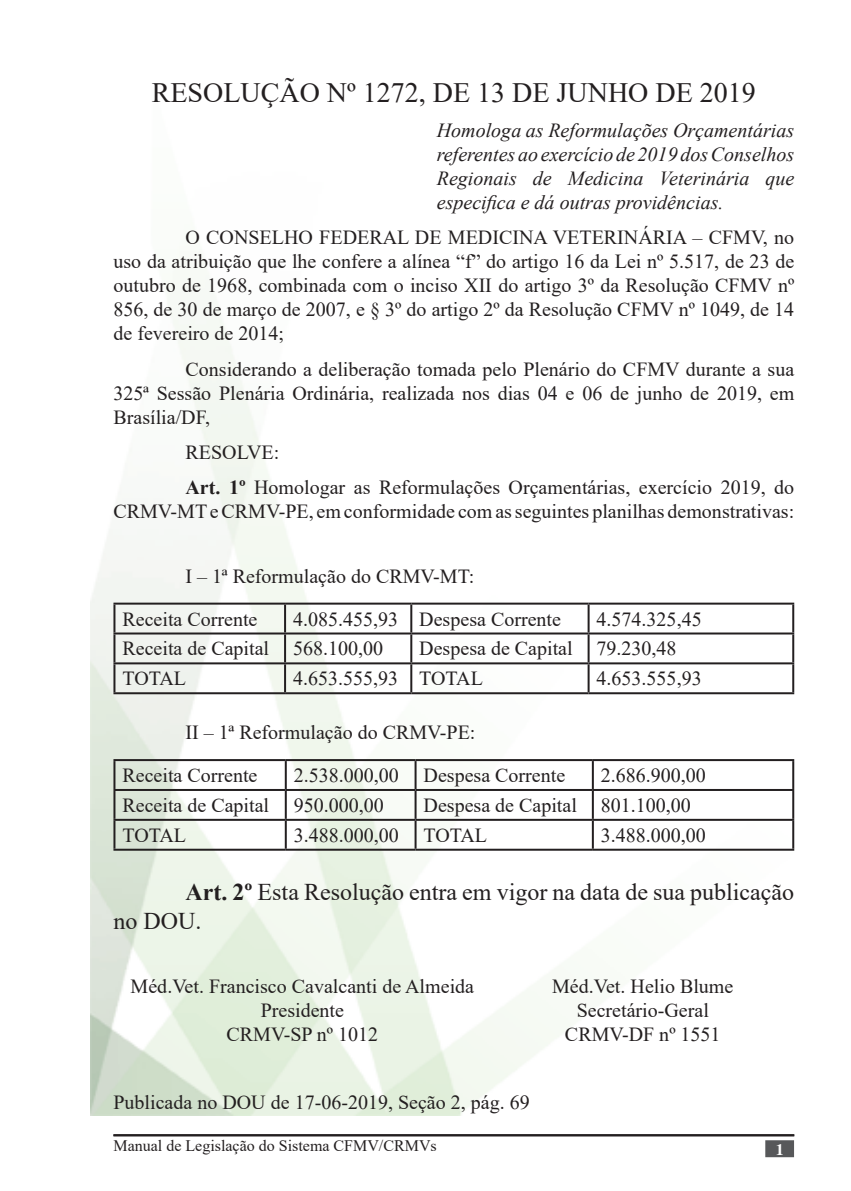
<style>
.page{position:relative;width:851px;height:1191px;background:#fff}
.page>*{position:absolute;margin:0;border:0;box-sizing:border-box;transform-origin:0 0}
.t1{font:28px "Times New Roman";color:#231f20}
.t2{font:24px/28.8px "Times New Roman";color:#231f20}
.t3{font:20px/24px "Times New Roman";color:#231f20;text-align:justify}
.t4{font:italic 20px/24px "Times New Roman";color:#231f20;text-align:justify}
.t5{font:16px "Times New Roman";color:#231f20}
.Apresentação{font:700 16px "Times";color:#fff}
.s1{font-weight:700}
</style>
<div class="page">
<div style="left:765px;top:1140px;width:28px;height:17px;background:#57585a;border:2px solid #57585a"></div>
<img style="left:91px;top:308px;width:703px;height:807px">
<hr style="left:113px;top:1134px;width:681px;height:2px;background:#231f20">
<hr style="left:113px;top:602px;width:172px;height:2px;background:#231f20">
<hr style="left:113px;top:604px;width:2px;height:28px;background:#231f20">
<hr style="left:285px;top:602px;width:126px;height:2px;background:#231f20">
<hr style="left:284px;top:604px;width:2px;height:28px;background:#231f20">
<hr style="left:411px;top:602px;width:177px;height:2px;background:#231f20">
<hr style="left:410px;top:604px;width:2px;height:28px;background:#231f20">
<hr style="left:588px;top:602px;width:206px;height:2px;background:#231f20">
<hr style="left:587px;top:604px;width:2px;height:28px;background:#231f20">
<hr style="left:792px;top:604px;width:2px;height:28px;background:#231f20">
<hr style="left:113px;top:632px;width:172px;height:2px;background:#231f20">
<hr style="left:113px;top:634px;width:2px;height:28px;background:#231f20">
<hr style="left:285px;top:632px;width:126px;height:2px;background:#231f20">
<hr style="left:284px;top:634px;width:2px;height:28px;background:#231f20">
<hr style="left:411px;top:632px;width:177px;height:2px;background:#231f20">
<hr style="left:410px;top:634px;width:2px;height:28px;background:#231f20">
<hr style="left:588px;top:632px;width:206px;height:2px;background:#231f20">
<hr style="left:587px;top:634px;width:2px;height:28px;background:#231f20">
<hr style="left:792px;top:634px;width:2px;height:28px;background:#231f20">
<hr style="left:113px;top:662px;width:172px;height:2px;background:#231f20">
<hr style="left:113px;top:664px;width:2px;height:28px;background:#231f20">
<hr style="left:285px;top:662px;width:126px;height:2px;background:#231f20">
<hr style="left:284px;top:664px;width:2px;height:28px;background:#231f20">
<hr style="left:411px;top:662px;width:177px;height:2px;background:#231f20">
<hr style="left:410px;top:664px;width:2px;height:28px;background:#231f20">
<hr style="left:588px;top:662px;width:206px;height:2px;background:#231f20">
<hr style="left:587px;top:664px;width:2px;height:28px;background:#231f20">
<hr style="left:792px;top:664px;width:2px;height:28px;background:#231f20">
<hr style="left:113px;top:692px;width:172px;height:2px;background:#231f20">
<hr style="left:285px;top:692px;width:126px;height:2px;background:#231f20">
<hr style="left:411px;top:692px;width:177px;height:2px;background:#231f20">
<hr style="left:588px;top:692px;width:206px;height:2px;background:#231f20">
<hr style="left:113px;top:759px;width:173px;height:2px;background:#231f20">
<hr style="left:113px;top:761px;width:2px;height:28px;background:#231f20">
<hr style="left:286px;top:759px;width:129px;height:2px;background:#231f20">
<hr style="left:285px;top:761px;width:2px;height:28px;background:#231f20">
<hr style="left:415px;top:759px;width:177px;height:2px;background:#231f20">
<hr style="left:414px;top:761px;width:2px;height:28px;background:#231f20">
<hr style="left:592px;top:759px;width:202px;height:2px;background:#231f20">
<hr style="left:591px;top:761px;width:2px;height:28px;background:#231f20">
<hr style="left:792px;top:761px;width:2px;height:28px;background:#231f20">
<hr style="left:113px;top:789px;width:173px;height:2px;background:#231f20">
<hr style="left:113px;top:791px;width:2px;height:28px;background:#231f20">
<hr style="left:286px;top:789px;width:129px;height:2px;background:#231f20">
<hr style="left:285px;top:791px;width:2px;height:28px;background:#231f20">
<hr style="left:415px;top:789px;width:177px;height:2px;background:#231f20">
<hr style="left:414px;top:791px;width:2px;height:28px;background:#231f20">
<hr style="left:592px;top:789px;width:202px;height:2px;background:#231f20">
<hr style="left:591px;top:791px;width:2px;height:28px;background:#231f20">
<hr style="left:792px;top:791px;width:2px;height:28px;background:#231f20">
<hr style="left:113px;top:819px;width:173px;height:2px;background:#231f20">
<hr style="left:113px;top:821px;width:2px;height:27px;background:#231f20">
<hr style="left:286px;top:819px;width:129px;height:2px;background:#231f20">
<hr style="left:285px;top:821px;width:2px;height:27px;background:#231f20">
<hr style="left:415px;top:819px;width:177px;height:2px;background:#231f20">
<hr style="left:414px;top:821px;width:2px;height:27px;background:#231f20">
<hr style="left:592px;top:819px;width:202px;height:2px;background:#231f20">
<hr style="left:591px;top:821px;width:2px;height:27px;background:#231f20">
<hr style="left:792px;top:821px;width:2px;height:27px;background:#231f20">
<hr style="left:113px;top:848px;width:173px;height:2px;background:#231f20">
<hr style="left:286px;top:848px;width:129px;height:2px;background:#231f20">
<hr style="left:415px;top:848px;width:177px;height:2px;background:#231f20">
<hr style="left:592px;top:848px;width:202px;height:2px;background:#231f20">
<p class="t1" style="left:152px;top:72px;width:605px">RESOLUÇÃO Nº 1272, DE 13 DE JUNHO DE 2019</p>
<p class="t4" style="left:437px;top:118px;width:359px">Homologa as Reformulações Orçamentárias referentes ao exercício de 2019 dos Conselhos Regionais de Medicina Veterinária que especifica e dá outras providências.</p>
<p class="t3" style="left:113px;top:225px;width:682px;text-indent:72px">O CONSELHO FEDERAL DE MEDICINA VETERINÁRIA – CFMV, no uso da atribuição que lhe confere a alínea “f” do artigo 16 da Lei nº 5.517, de 23 de outubro de 1968, combinada com o inciso XII do artigo 3º da Resolução CFMV nº 856, de 30 de março de 2007, e § 3º do artigo 2º da Resolução CFMV nº 1049, de 14 de fevereiro de 2014;</p>
<p class="t3" style="left:113px;top:356px;width:682px;text-indent:72px">Considerando a deliberação tomada pelo Plenário do CFMV durante a sua 325ª Sessão Plenária Ordinária, realizada nos dias 04 e 06 de junho de 2019, em Brasília/DF,</p>
<p class="t3" style="left:185px;top:440px;width:95px">RESOLVE:</p>
<p class="t3" style="left:113px;top:475px;width:682px;text-align:right"><span class="s1">Art. 1º</span> Homologar as Reformulações Orçamentárias, exercício 2019, do<br>CRMV-MT e CRMV-PE, em conformidade com as seguintes planilhas demonstrativas:</p>
<p class="t3" style="left:185px;top:563px;width:290px">I – 1ª Reformulação do CRMV-MT:</p>
<p class="t3" style="left:122px;top:606px;width:136px">Receita Corrente</p>
<p class="t3" style="left:293px;top:606px;width:106px">4.085.455,93</p>
<p class="t3" style="left:419px;top:606px;width:143px">Despesa Corrente</p>
<p class="t3" style="left:596px;top:606px;width:106px">4.574.325,45</p>
<p class="t3" style="left:122px;top:636px;width:148px">Receita de Capital</p>
<p class="t3" style="left:293px;top:636px;width:91px">568.100,00</p>
<p class="t3" style="left:419px;top:636px;width:155px">Despesa de Capital</p>
<p class="t3" style="left:596px;top:636px;width:81px">79.230,48</p>
<p class="t3" style="left:122px;top:666px;width:65px">TOTAL</p>
<p class="t3" style="left:293px;top:666px;width:106px">4.653.555,93</p>
<p class="t3" style="left:419px;top:666px;width:65px">TOTAL</p>
<p class="t3" style="left:596px;top:666px;width:106px">4.653.555,93</p>
<p class="t3" style="left:185px;top:719px;width:291px">II – 1ª Reformulação do CRMV-PE:</p>
<p class="t3" style="left:122px;top:762px;width:136px">Receita Corrente</p>
<p class="t3" style="left:294px;top:762px;width:106px">2.538.000,00</p>
<p class="t3" style="left:423px;top:762px;width:143px">Despesa Corrente</p>
<p class="t3" style="left:600px;top:762px;width:106px">2.686.900,00</p>
<p class="t3" style="left:122px;top:792px;width:148px">Receita de Capital</p>
<p class="t3" style="left:294px;top:792px;width:91px">950.000,00</p>
<p class="t3" style="left:423px;top:792px;width:155px">Despesa de Capital</p>
<p class="t3" style="left:600px;top:792px;width:91px">801.100,00</p>
<p class="t3" style="left:122px;top:822px;width:65px">TOTAL</p>
<p class="t3" style="left:294px;top:822px;width:106px">3.488.000,00</p>
<p class="t3" style="left:423px;top:822px;width:65px">TOTAL</p>
<p class="t3" style="left:600px;top:822px;width:106px">3.488.000,00</p>
<p class="t2" style="left:113px;top:877px;width:682px;text-indent:72px"><span class="s1">Art. 2º</span> Esta Resolução entra em vigor na data de sua publicação no DOU.</p>
<p class="t3" style="left:131px;top:973px;width:345px">Méd.Vet. Francisco Cavalcanti de Almeida</p>
<p class="t3" style="left:261px;top:997px;width:85px">Presidente</p>
<p class="t3" style="left:226px;top:1021px;width:153px">CRMV-SP nº 1012</p>
<p class="t3" style="left:113px;top:1089px;width:418px">Publicada no DOU de 17-06-2019, Seção 2, pág. 69</p>
<p class="t3" style="left:552px;top:973px;width:183px">Méd.Vet. Helio Blume</p>
<p class="t3" style="left:576px;top:997px;width:134px">Secretário-Geral</p>
<p class="t3" style="left:565px;top:1021px;width:157px">CRMV-DF nº 1551</p>
<p class="t5" style="left:113px;top:1134px;width:325px">Manual de Legislação do Sistema CFMV/CRMVs</p>
<p class="Apresentação" style="left:775px;top:1140px;width:9px">1</p>
</div>
